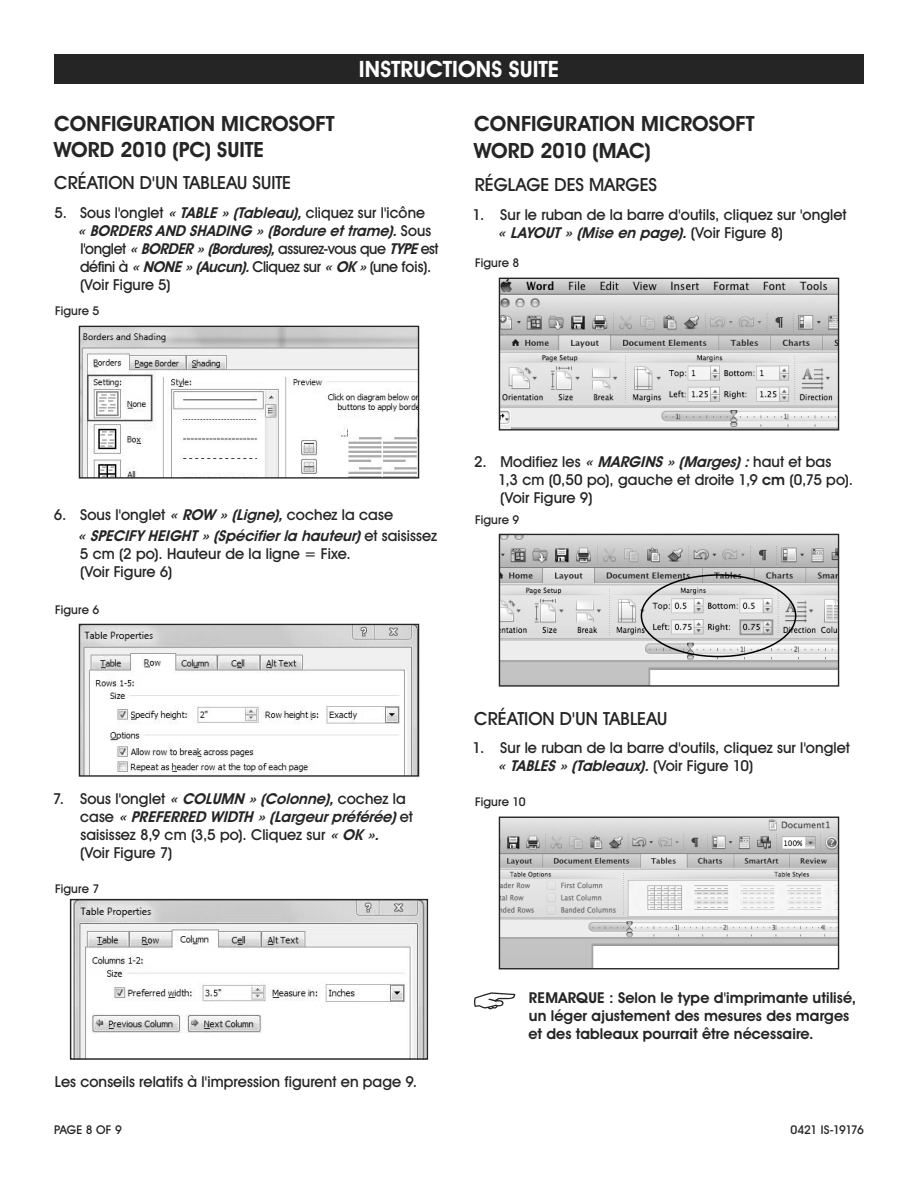
<style>
.page{position:relative;width:918px;height:1188px;background:#fff}
.page>*{position:absolute;margin:0;border:0;box-sizing:border-box;transform-origin:0 0}
.t1{font:700 22.5px "Uline Two Knine";color:#fff}
.t2{font:700 21px/25.2px "Uline Two Knine";color:#252525}
.t3{font:18px "Uline Two Knine";letter-spacing:.005em;color:#252525}
.t4{font:15px/18px "Uline Two Knine";letter-spacing:.005em;color:#252525}
.t5{font:15px/18px "Uline Two Knine";letter-spacing:-.02em;color:#252525}
.t6{font:700 15px/18px "Uline Two Knine";letter-spacing:.005em;color:#252525}
.t7{font:italic 700 15px/21px "Uline Two Knine";color:#252525}
.t8{font:12px "Uline Two Knine";color:#252525}
.t9{font:12px "Uline Two Knine";letter-spacing:-.05em;color:#252525}
.s1{font-weight:700;font-style:italic}
.s2{font-weight:400;font-style:normal}
.s3{font-weight:700}
.s4{font-weight:400}
</style>
<div class="page">
<svg style="left:474px;top:992px;width:41px;height:17px"></svg>
<div style="left:54px;top:54px;width:810px;height:30px;background:#252525"></div>
<img style="left:81px;top:328px;width:336px;height:149px">
<div style="left:79px;top:326px;width:340px;height:153px;border:1px solid #252525"></div>
<img style="left:501px;top:280px;width:336px;height:149px">
<div style="left:499px;top:278px;width:340px;height:153px;border:1px solid #252525"></div>
<img style="left:501px;top:536px;width:336px;height:149px">
<div style="left:641px;top:574px;width:155px;height:83px;border:2px solid #000;border-radius:50%"></div>
<div style="left:499px;top:534px;width:340px;height:153px;border:1px solid #252525"></div>
<img style="left:501px;top:819px;width:336px;height:148px">
<div style="left:499px;top:817px;width:340px;height:152px;border:1px solid #252525"></div>
<img style="left:81px;top:626px;width:336px;height:149px">
<div style="left:79px;top:624px;width:340px;height:153px;border:1px solid #252525"></div>
<img style="left:73px;top:901px;width:352px;height:157px">
<div style="left:70px;top:899px;width:358px;height:161px;border:1px solid #252525"></div>
<h1 class="t1" style="left:359px;top:56px;width:202px">INSTRUCTIONS SUITE</h1>
<h2 class="t2" style="left:54px;top:111px;width:282px">CONFIGURATION MICROSOFT<br>WORD 2010 (PC) SUITE</h2>
<p class="t3" style="left:54px;top:172px;width:238px">CRÉATION D'UN TABLEAU SUITE</p>
<p class="t5" style="left:78px;top:203px;width:363px;text-indent:-23px">5. Sous l'onglet <span class="s1">«TABLE»(Tableau),</span>cliquez sur l'icône <span class="s1">«BORDERSAND SHADING »(Bordure ettrame).</span>S o u s l'onglet <span class="s1">«BORDER»(Bordures),</span>assurez-vous que <span class="s1">TYPE</span>est défini à <span class="s1">«NONE»(Aucun).</span>Cliquez sur <span class="s1">«OK»</span>(une fois). (Voir Figure 5)</p>
<p class="t8" style="left:55px;top:304px;width:46px">Figure 5</p>
<h2 class="t2" style="left:474px;top:110px;width:282px;line-height:27px">CONFIGURATION MICROSOFT<br>WORD 2010 (MAC)</h2>
<p class="t3" style="left:475px;top:173px;width:184px">RÉGLAGE DES MARGES</p>
<p class="t4" style="left:498px;top:205px;width:351px;text-indent:-25px">1. Sur le ruban de la barre d'outils, cliquez sur 'onglet <span class="s1">«LAYOUT»(Mise en page).</span>( Vo i r F i g u r e 8 )</p>
<p class="t8" style="left:475px;top:256px;width:46px">Figure 8</p>
<p class="t7" style="left:78px;top:504px;width:361px;text-indent:-24px"><span class="s2">6. Sous l'onglet</span> «ROW »(Ligne),<span class="s2">cochez la case </span>«SPECIFYHEIGHT»(Spécifierla hauteur) <span class="s2">e t s a i s i s s e z</span></p>
<p class="t4" style="left:80px;top:545px;width:272px">5 cm (2 po). Hauteur de la ligne = Fixe. (Voir Figure 6)</p>
<p class="t8" style="left:55px;top:602px;width:46px">Figure 6</p>
<p class="t4" style="left:80px;top:789px;width:334px;text-indent:-27px">7. Sous l'onglet <span class="s1">«COLUMN »(Colonne),</span>cochez la c a s e <span class="s1">«PREFERRED WIDTH »(Largeurpréférée)</span>e t saisissez 8,9 cm (3,5 po). Cliquez sur <span class="s1">«OK ». </span>(Voir Figure 7)</p>
<p class="t8" style="left:55px;top:881px;width:46px">Figure 7</p>
<p class="t4" style="left:498px;top:453px;width:357px;text-indent:-24px">2. Modifiez les <span class="s1">«MARGINS»(Marges):</span>haut et bas<br>1,3 cm (0,50 po), gauche et droite 1,9 <span class="s3">cm</span> (0,75 po). (Voir Figure 9)</p>
<p class="t8" style="left:475px;top:512px;width:46px">Figure 9</p>
<p class="t3" style="left:474px;top:707px;width:194px">CRÉATION D'UN TABLEAU</p>
<p class="t4" style="left:498px;top:739px;width:354px;text-indent:-25px">1. Sur le ruban de la barre d'outils, cliquez sur l'onglet <span class="s1">«TABLES»(Tableaux).</span>( Vo i r F i g u r e 1 0 )</p>
<p class="t8" style="left:475px;top:795px;width:52px">Figure 10</p>
<p class="t4" style="left:55px;top:1073px;width:364px">Les conseils relatifs à l'impression figurent en page 9.</p>
<p class="t6" style="left:528px;top:989px;width:329px">REMARQUE : Selon le type d<span class="s4">'</span>imprimante utilisé, un léger ajustement des mesures des marges et des tableaux pourrait être nécessaire.</p>
<p class="t8" style="left:54px;top:1122px;width:69px">PAGE 8 OF 9</p>
<p class="t9" style="left:791px;top:1122px;width:75px">0421 IS-19176</p>
</div>
